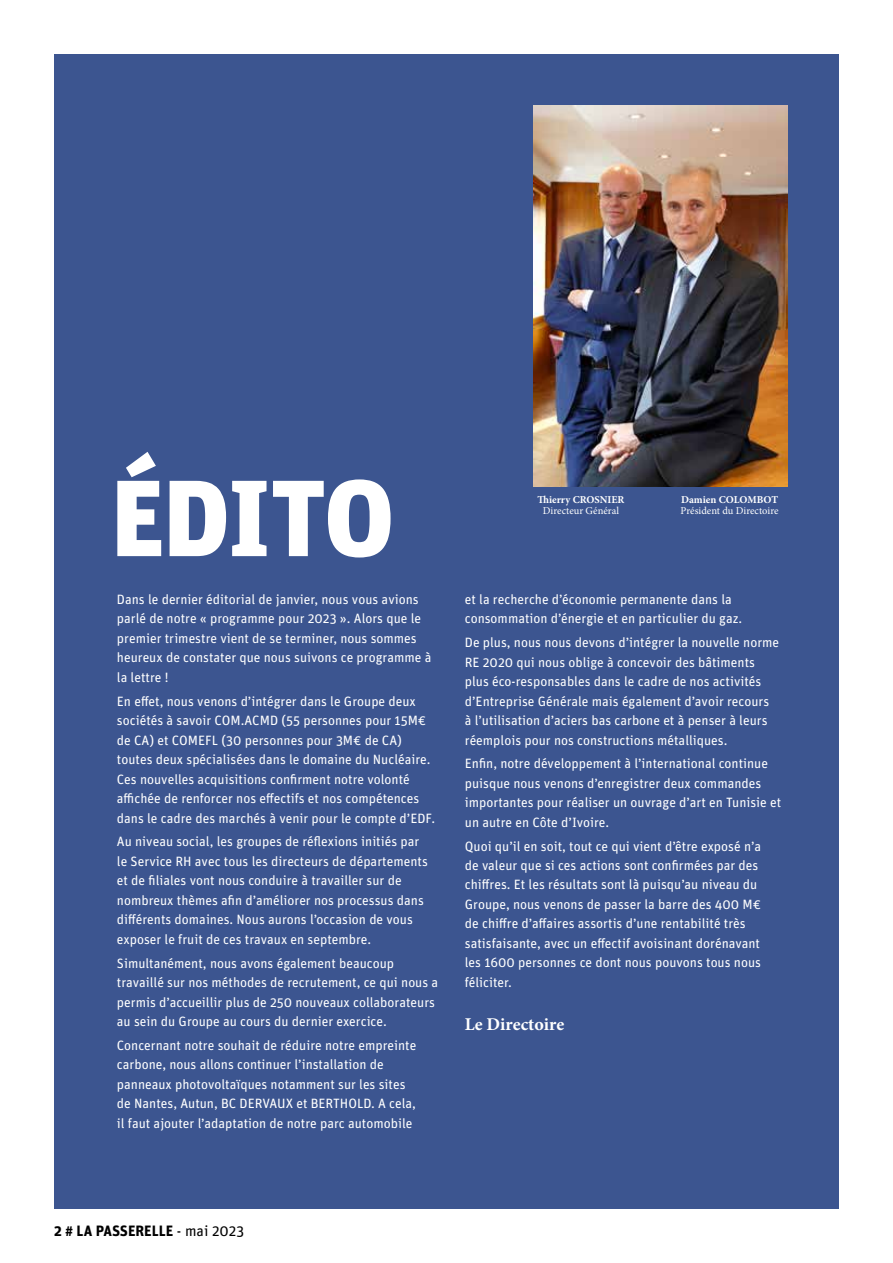
<style>
.page{position:relative;width:893px;height:1263px;background:#fff}
.page>*{position:absolute;margin:0;border:0;box-sizing:border-box;transform-origin:0 0}
.t1{font:108px "Unit Black TF";letter-spacing:-.015em;color:#fff}
.t2{font:700 18px "Minion Pro";color:#fff}
.t3{font:700 15px "Unit Pro";color:#000}
.t4{font:13.5px/19.5px "Unit Pro";color:#fff}
.t5{font:10.5px "Minion Pro";color:#fff}
.t6{font:700 10.5px "Minion Pro";color:#fff}
.s1{font-weight:400}
</style>
<div class="page">
<div style="left:54px;top:54px;width:785px;height:1155px;background:#3c5590"></div>
<img style="left:534px;top:106px;width:253px;height:380px">
<h1 class="t1" style="left:111px;top:451px;width:286px">ÉDITO</h1>
<p class="t4" style="left:117px;top:589px;width:316px">Dans le dernier éditorial de janvier, nous vous avions parlé de notre « programme pour 2023 ». Alors que le premier trimestre vient de se terminer, nous sommes heureux de constater que nous suivons ce programme à la lettre !</p>
<p class="t4" style="left:117px;top:690px;width:320px">En effet, nous venons d’intégrer dans le Groupe deux sociétés à savoir COM.ACMD (55 personnes pour 15M€ de CA) et COMEFL (30 personnes pour 3M€ de CA) toutes deux spécialisées dans le domaine du Nucléaire.<br>Ces nouvelles acquisitions confirment notre volonté affichée de renforcer nos effectifs et nos compétences dans le cadre des marchés à venir pour le compte d’EDF.</p>
<p class="t4" style="left:117px;top:831px;width:312px">Au niveau social, les groupes de réflexions initiés par le Service RH avec tous les directeurs de départements et de filiales vont nous conduire à travailler sur de nombreux thèmes afin d’améliorer nos processus dans différents domaines. Nous aurons l’occasion de vous exposer le fruit de ces travaux en septembre.</p>
<p class="t4" style="left:117px;top:952px;width:323px">Simultanément, nous avons également beaucoup travaillé sur nos méthodes de recrutement, ce qui nous a permis d’accueillir plus de 250 nouveaux collaborateurs au sein du Groupe au cours du dernier exercice.</p>
<p class="t4" style="left:117px;top:1035px;width:301px">Concernant notre souhait de réduire notre empreinte carbone, nous allons continuer l’installation de panneaux photovoltaïques notamment sur les sites de Nantes, Autun, BC DERVAUX et BERTHOLD. A cela, il faut ajouter l’adaptation de notre parc automobile</p>
<p class="t6" style="left:537px;top:492px;width:89px">Thierry CROSNIER</p>
<p class="t5" style="left:543px;top:503px;width:78px">Directeur Général</p>
<p class="t6" style="left:681px;top:492px;width:99px">Damien COLOMBOT</p>
<p class="t5" style="left:681px;top:503px;width:99px">Président du Directoire</p>
<p class="t4" style="left:465px;top:589px;width:279px">et la recherche d’économie permanente dans la consommation d’énergie et en particulier du gaz.</p>
<p class="t4" style="left:465px;top:632px;width:316px">De plus, nous nous devons d’intégrer la nouvelle norme RE 2020 qui nous oblige à concevoir des bâtiments plus éco-responsables dans le cadre de nos activités d’Entreprise Générale mais également d’avoir recours à l’utilisation d’aciers bas carbone et à penser à leurs réemplois pour nos constructions métalliques.</p>
<p class="t4" style="left:465px;top:753px;width:318px">Enfin, notre développement à l’international continue puisque nous venons d’enregistrer deux commandes importantes pour réaliser un ouvrage d’art en Tunisie et un autre en Côte d’Ivoire.</p>
<p class="t4" style="left:465px;top:835px;width:298px">Quoi qu’il en soit, tout ce qui vient d’être exposé n’a de valeur que si ces actions sont confirmées par des chiffres. Et les résultats sont là puisqu’au niveau du Groupe, nous venons de passer la barre des 400 M€ de chiffre d’affaires assortis d’une rentabilité très satisfaisante, avec un effectif avoisinant dorénavant les 1600 personnes ce dont nous pouvons tous nous féliciter.</p>
<h2 class="t2" style="left:465px;top:1012px;width:101px">Le Directoire</h2>
<p class="t3" style="left:54px;top:1219px;width:192px">2 # LA PASSERELLE <span class="s1">- mai 2023</span></p>
</div>
